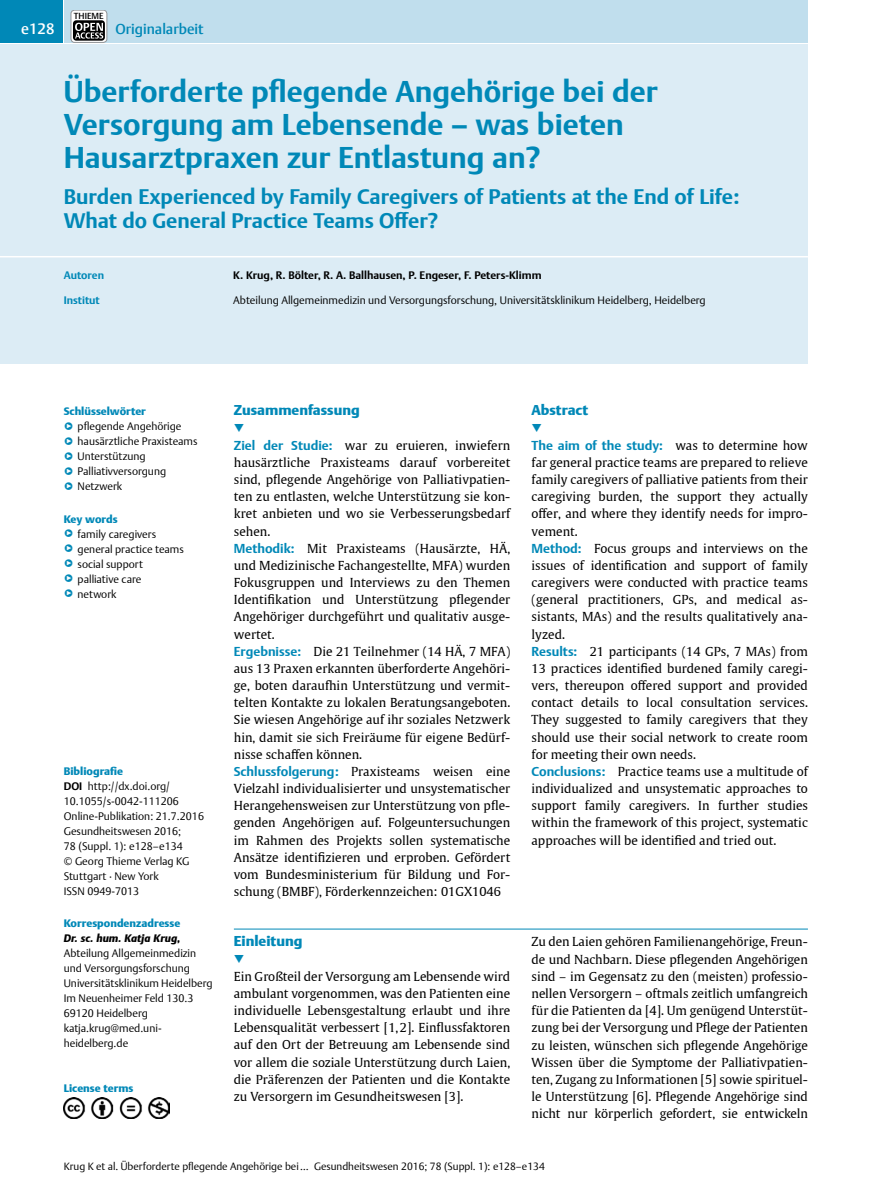
<style>
.page{position:relative;width:893px;height:1191px;background:#fff}
.page>*{position:absolute;margin:0;border:0;box-sizing:border-box;transform-origin:0 0}
.t1{font:700 29.85px/33px "Thieme Argo 2011";color:#0088b7}
.t2{font:700 21px/24px "Thieme Argo 2011";color:#0088b7}
.t3{font:900 17.7px "Thieme Argo 2011";color:#0088b7}
.t4{font:500 15px "Thieme Argo 2011";color:#fff}
.t5{font:900 14.25px "Thieme Argo 2011";color:#0088b7}
.t6{font:500 14.25px "Thieme Argo 2011";color:#0088b7}
.t7{font:700 12.9px "Thieme Argo 2011";color:#0088b7}
.t8{font:12.3px/17.1px "Thieme Gulliver 2011";color:#000;text-align:justify}
.t9{font:300 10.8px/15px "Thieme Argo 2011";color:#000}
.t10{font:700 10.8px "Thieme Argo 2011";color:#000}
.t11{font:900 10.8px "Thieme Argo 2011";color:#0088b7}
.t12{font:italic 900 10.8px "Thieme Argo 2011";color:#000}
.t13{font:700 10.8px "Thieme Argo 2011";color:#0088b7}
.t14{font:300 10.5px "Thieme Argo 2011";color:#000}
.t15{font:500 8.7px "Thieme Argo 2011";color:#000}
.s1{font-size:13.8px;color:#0088b7}
.s2{font-weight:900;color:#0088b7}
.s3{font-weight:700}
.s4{font-family:"Thieme Argo 2011";font-weight:700;font-size:12.9px;color:#0088b7}
.s5{font-family:"Thieme Gulliver 2011";font-weight:400;font-size:12.3px;color:#000}
</style>
<div class="page">
<div style="left:0;top:0;width:63px;height:43px;background:#0088b7"></div>
<div style="left:64px;top:0;width:744px;height:43px;background:#c0deed"></div>
<div style="left:0;top:44px;width:808px;height:319px;background:#dcecf5"></div>
<hr style="left:0;top:256px;width:808px;height:1px;background:#fff">
<hr style="left:234px;top:928px;width:574px;height:1px;background:#0088b7">
<img style="left:63px;top:1097px;width:106px;height:21px">
<div style="left:71px;top:10px;width:36px;height:32px;background:#fff;border-radius:4px"></div>
<div style="left:71px;top:10px;width:36px;height:33px;border:1px solid #939598;border-radius:4px"></div>
<svg style="left:73px;top:20px;width:32px;height:21px"></svg>
<svg style="left:75px;top:23px;width:28px;height:16px"></svg>
<p class="t4" style="left:21px;top:19px;width:35px">e128</p>
<p class="t15" style="left:74px;top:10px;width:31px">THIEME</p>
<p class="t6" style="left:116px;top:20px;width:90px">Originalarbeit</p>
<h1 class="t1" style="left:64px;top:75px;width:596px">Überforderte pflegende Angehörige bei der<br>Versorgung am Lebensende – was bieten<br>Hausarztpraxen zur Entlastung an?</h1>
<h2 class="t2" style="left:64px;top:184px;width:677px">Burden Experienced by Family Caregivers of Patients at the End of Life:<br>What do General Practice Teams Offer?</h2>
<p class="t13" style="left:64px;top:268px;width:42px">Autoren</p>
<p class="t10" style="left:233px;top:268px;width:310px">K. Krug, R. Bölter, R. A. Ballhausen, P. Engeser, F. Peters-Klimm</p>
<p class="t13" style="left:64px;top:293px;width:38px">Institut</p>
<p class="t9" style="left:233px;top:293px;width:474px">Abteilung Allgemeinmedizin und Versorgungsforschung, Universitätsklinikum Heidelberg, Heidelberg</p>
<p class="t11" style="left:64px;top:404px;width:84px">Schlüsselwörter</p>
<p class="t9" style="left:64px;top:419px;width:119px"><span class="s1">●</span><sup>▶</sup> pflegende Angehörige</p>
<p class="t9" style="left:64px;top:434px;width:135px"><span class="s1">●</span><sup>▶</sup> hausärztliche Praxisteams</p>
<p class="t9" style="left:64px;top:449px;width:83px"><span class="s1">●</span><sup>▶</sup> Unterstützung</p>
<p class="t9" style="left:64px;top:464px;width:104px"><span class="s1">●</span><sup>▶</sup> Palliativversorgung</p>
<p class="t9" style="left:64px;top:479px;width:60px"><span class="s1">●</span><sup>▶</sup> Netzwerk</p>
<p class="t11" style="left:64px;top:511px;width:55px">Key words</p>
<p class="t9" style="left:64px;top:526px;width:94px"><span class="s1">●</span><sup>▶</sup> family caregivers</p>
<p class="t9" style="left:64px;top:541px;width:122px"><span class="s1">●</span><sup>▶</sup> general practice teams</p>
<p class="t9" style="left:64px;top:556px;width:81px"><span class="s1">●</span><sup>▶</sup> social support</p>
<p class="t9" style="left:64px;top:571px;width:79px"><span class="s1">●</span><sup>▶</sup> palliative care</p>
<p class="t9" style="left:64px;top:586px;width:54px"><span class="s1">●</span><sup>▶</sup> network</p>
<p class="t9" style="left:64px;top:763px;width:142px"><span class="s2">Bibliografie<br></span><span class="s3">DOI</span> http://dx.doi.org/<br>10.1055/s-0042-111206<br>Online-Publikation: 21.7.2016<br>Gesundheitswesen 2016;<br>78 (Suppl. 1): e128–e134<br>© Georg Thieme Verlag KG<br>Stuttgart · New York<br>ISSN 0949-7013</p>
<p class="t11" style="left:64px;top:916px;width:118px">Korrespondenzadresse</p>
<p class="t12" style="left:64px;top:930px;width:118px">Dr. sc. hum. Katja Krug,</p>
<p class="t9" style="left:64px;top:945px;width:150px">Abteilung Allgemeinmedizin und Versorgungsforschung<br>Universitätsklinikum Heidelberg<br>Im Neuenheimer Feld 130.3<br>69120 Heidelberg katja.krug@med.uni&shy;heidelberg.de</p>
<p class="t11" style="left:64px;top:1080px;width:71px">License terms</p>
<p class="t5" style="left:234px;top:401px;width:127px">Zusammenfassung</p>
<h3 class="t3" style="left:234px;top:417px;width:12px">▼</h3>
<p class="t8" style="left:234px;top:436px;width:278px;text-align:left"><span class="s4">Ziel der Studie:</span> war zu eruieren, inwiefern hausärztliche Praxisteams darauf vorbereitet sind, pflegende Angehörige von Palliativpatien&shy;ten zu entlasten, welche Unterstützung sie kon&shy;kret anbieten und wo sie Verbesserungsbedarf sehen.<br><span class="s4">Methodik:</span> Mit Praxisteams (Hausärzte, HÄ, und Medizinische Fachangestellte, MFA) wurden Fokusgruppen und Interviews zu den Themen Identifikation und Unterstützung pflegender Angehöriger durchgeführt und qualitativ ausge&shy;wertet.<br><span class="s4">Ergebnisse:</span> Die 21 Teilnehmer (14 HÄ, 7 MFA) aus 13 Praxen erkannten überforderte Angehöri&shy;ge, boten daraufhin Unterstützung und vermit&shy;telten Kontakte zu lokalen Beratungsangeboten.<br>Sie wiesen Angehörige auf ihr soziales Netzwerk hin, damit sie sich Freiräume für eigene Bedürf&shy;nisse schaffen können.<br><span class="s4">Schlussfolgerung:</span> Praxisteams weisen eine Vielzahl individualisierter und unsystematischer Herangehensweisen zur Unterstützung von pfle&shy;genden Angehörigen auf. Folgeuntersuchungen im Rahmen des Projekts sollen systematische Ansätze identifizieren und erproben. Gefördert vom Bundesministerium für Bildung und For&shy;schung (BMBF), Förderkennzeichen: 01GX1046</p>
<p class="t5" style="left:234px;top:932px;width:70px">Einleitung</p>
<h3 class="t3" style="left:234px;top:947px;width:12px">▼</h3>
<p class="t8" style="left:234px;top:967px;width:278px">Ein Großteil der Versorgung am Lebensende wird ambulant vorgenommen, was den Patienten eine individuelle Lebensgestaltung erlaubt und ihre Lebensqualität verbessert [1,2]. Einflussfaktoren auf den Ort der Betreuung am Lebensende sind vor allem die soziale Unterstützung durch Laien, die Präferenzen der Patienten und die Kontakte zu Versorgern im Gesundheitswesen [3].</p>
<p class="t5" style="left:531px;top:401px;width:58px">Abstract</p>
<h3 class="t3" style="left:531px;top:417px;width:12px">▼</h3>
<p class="t7" style="left:531px;top:436px;width:278px">The aim of the study: <span class="s5">was to determine how</span></p>
<p class="t8" style="left:531px;top:453px;width:278px;text-align:left">far general practice teams are prepared to relieve family caregivers of palliative patients from their caregiving burden, the support they actually offer, and where they identify needs for impro&shy;vement.<br><span class="s4">Method:</span> Focus groups and interviews on the issues of identification and support of family caregivers were conducted with practice teams (general practitioners, GPs, and medical as&shy;sistants, MAs) and the results qualitatively ana&shy;lyzed.<br><span class="s4">Results:</span> 21 participants (14 GPs, 7 MAs) from 13 practices identified burdened family caregi&shy;vers, thereupon offered support and provided contact details to local consultation services.<br>They suggested to family caregivers that they should use their social network to create room for meeting their own needs.<br><span class="s4">Conclusions:</span> Practice teams use a multitude of individualized and unsystematic approaches to support family caregivers. In further studies within the framework of this project, systematic approaches will be identified and tried out.</p>
<p class="t8" style="left:532px;top:932px;width:278px">Zu den Laien gehören Familienangehörige, Freun&shy;de und Nachbarn. Diese pflegenden Angehörigen sind – im Gegensatz zu den (meisten) professio&shy;nellen Versorgern – oftmals zeitlich umfangreich für die Patienten da [4]. Um genügend Unterstüt&shy;zung bei der Versorgung und Pflege der Patienten zu leisten, wünschen sich pflegende Angehörige Wissen über die Symptome der Palliativpatien&shy;ten, Zugang zu Informationen [5] sowie spirituel&shy;le Unterstützung [6]. Pflegende Angehörige sind nicht nur körperlich gefordert, sie entwickeln</p>
<p class="t14" style="left:64px;top:1159px;width:483px">Krug K et al. Überforderte pflegende Angehörige bei… Gesundheitswesen 2016; 78 (Suppl. 1): e128–e134</p>
</div>
